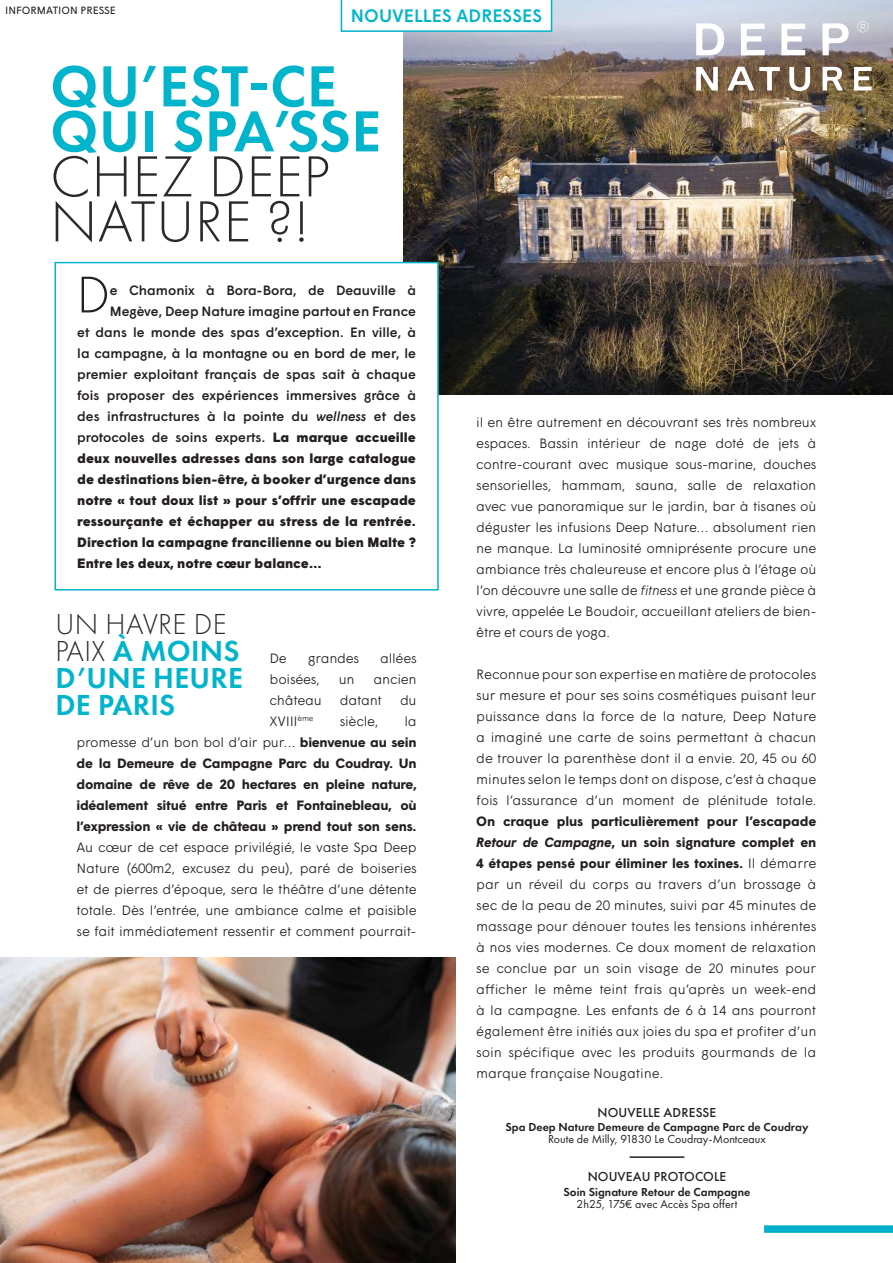
<style>
.page{position:relative;width:893px;height:1263px;background:#fff}
.page>*{position:absolute;margin:0;border:0;box-sizing:border-box;transform-origin:0 0}
.t1{font:600 60px/45px "Futura PT";letter-spacing:.01em;color:#00b4cb}
.t2{font:300 60px/45px "Futura PT";letter-spacing:.01em;color:#2b292a}
.t3{font:300 53.55px "Futura PT";color:#231f20}
.t4{font:600 30px/27px "Futura PT";letter-spacing:.01em;color:#00b4cb}
.t5{font:500 18px "Wigrum";letter-spacing:.01em;color:#00b4cb}
.t6{font:300 13.5px/21px "Wigrum";letter-spacing:-.02em;color:#231f20;text-align:justify}
.t7{font:500 13.5px "Wigrum";color:#231f20}
.t8{font:900 13.5px "Wigrum";color:#231f20}
.t9{font:700 13.5px/21px "Wigrum";letter-spacing:-.02em;color:#231f20;text-align:justify}
.t10{font:500 13.5px "Futura PT";letter-spacing:.01em;color:#231f20}
.t11{font:600 12px "Futura PT";color:#231f20}
.t12{font:12px "Futura PT";color:#231f20}
.t13{font:10.5px "Wigrum";color:#231f20}
.s1{font-style:italic}
.s2{font-weight:900}
.s3{font-weight:300;color:#2b292a}
.s4{font-weight:300}
.s5{font-weight:700}
.s6{font-weight:700;font-style:italic}
</style>
<div class="page">
<img style="left:404px;top:0;width:489px;height:394px">
<div style="left:55px;top:263px;width:383px;height:327px;background:#fff"></div>
<div style="left:55px;top:262px;width:384px;height:328px;border:2px solid #00b4cb"></div>
<div style="left:764px;top:1225px;width:129px;height:8px;background:#00b0c8"></div>
<svg style="left:341px;top:0;width:211px;height:32px"></svg>
<img style="left:0;top:957px;width:455px;height:306px">
<hr style="left:630px;top:1156px;width:54px;height:2px;background:#231f20">
<svg style="left:857px;top:21px;width:11px;height:11px"></svg>
<svg style="left:696px;top:67px;width:22px;height:24px"></svg>
<svg style="left:727px;top:67px;width:53px;height:24px"></svg>
<svg style="left:789px;top:67px;width:21px;height:24px"></svg>
<svg style="left:854px;top:67px;width:18px;height:24px"></svg>
<svg style="left:696px;top:23px;width:28px;height:32px"></svg>
<svg style="left:741px;top:24px;width:24px;height:31px"></svg>
<svg style="left:781px;top:24px;width:24px;height:31px"></svg>
<svg style="left:822px;top:23px;width:27px;height:32px"></svg>
<svg style="left:822px;top:67px;width:21px;height:24px"></svg>
<p class="t13" style="left:5px;top:2px;width:112px">INFORMATION PRESSE</p>
<h3 class="t5" style="left:351px;top:2px;width:193px">NOUVELLES ADRESSES</h3>
<h1 class="t1" style="left:50px;top:63px;width:332px">QU’EST-CE<br>QUI SPA’SSE</h1>
<h1 class="t2" style="left:50px;top:154px;width:281px">CHEZ DEEP<br>NATURE ?!</h1>
<h2 class="t3" style="left:77px;top:264px;width:35px">D</h2>
<p class="t7" style="left:110px;top:280px;width:308px">e Chamonix à Bora-Bora, de Deauville à</p>
<p class="t7" style="left:110px;top:301px;width:308px">Megève, Deep Nature imagine partout en France</p>
<p class="t7" style="left:77px;top:322px;width:340px">et dans le monde des spas d’exception. En ville, à</p>
<p class="t7" style="left:77px;top:343px;width:340px">la campagne, à la montagne ou en bord de mer, le</p>
<p class="t7" style="left:77px;top:364px;width:340px">premier exploitant français de spas sait à chaque</p>
<p class="t7" style="left:77px;top:385px;width:340px">fois proposer des expériences immersives grâce à</p>
<p class="t7" style="left:77px;top:406px;width:340px">des infrastructures à la pointe du <span class="s1">wellness</span> et des</p>
<p class="t7" style="left:77px;top:427px;width:340px">protocoles de soins experts. <span class="s2">La marque accueille</span></p>
<p class="t8" style="left:77px;top:448px;width:340px">deux nouvelles adresses dans son large catalogue</p>
<p class="t8" style="left:77px;top:469px;width:340px">de destinations bien-être, à booker d’urgence dans</p>
<p class="t8" style="left:77px;top:490px;width:340px">notre « tout doux list » pour s’offrir une escapade</p>
<p class="t8" style="left:77px;top:511px;width:340px">ressourçante et échapper au stress de la rentrée.</p>
<p class="t8" style="left:77px;top:532px;width:340px">Direction la campagne francilienne ou bien Malte ?</p>
<p class="t8" style="left:77px;top:553px;width:246px">Entre les deux, notre cœur balance…</p>
<h3 class="t4" style="left:55px;top:610px;width:189px"><span class="s3">UN HAVRE DE<br>PAIX</span> À MOINS<br>D’UNE HEURE<br>DE PARIS</h3>
<p class="t6" style="left:270px;top:647px;width:19px">De</p>
<p class="t6" style="left:308px;top:647px;width:53px">grandes</p>
<p class="t6" style="left:380px;top:647px;width:38px">allées</p>
<p class="t6" style="left:270px;top:668px;width:52px">boisées,</p>
<p class="t6" style="left:339px;top:668px;width:17px">un</p>
<p class="t6" style="left:373px;top:668px;width:45px">ancien</p>
<p class="t6" style="left:270px;top:689px;width:54px">château</p>
<p class="t6" style="left:340px;top:689px;width:44px">datant</p>
<p class="t6" style="left:400px;top:689px;width:18px">du</p>
<p class="t6" style="left:270px;top:710px;width:46px">XVIII<sup>ème</sup></p>
<p class="t6" style="left:340px;top:710px;width:40px">siècle,</p>
<p class="t9" style="left:77px;top:710px;width:342px;text-indent:328px"><span class="s4">la promesse d’un bon bol d’air pur…</span> bienvenue au sein de la Demeure de Campagne Parc du Coudray. Un domaine de rêve de 20 hectares en pleine nature, idéalement situé entre Paris et Fontainebleau, où l’expression « vie de château » prend tout son sens.</p>
<p class="t6" style="left:77px;top:836px;width:342px">Au cœur de cet espace privilégié, le vaste Spa Deep Nature (600m2, excusez du peu), paré de boiseries et de pierres d’époque, sera le théâtre d’une détente totale. Dès l’entrée, une ambiance calme et paisible se fait immédiatement ressentir et comment pourrait-</p>
<p class="t6" style="left:476px;top:410px;width:342px">il en être autrement en découvrant ses très nombreux espaces. Bassin intérieur de nage doté de jets à contre-courant avec musique sous-marine, douches sensorielles, hammam, sauna, salle de relaxation avec vue panoramique sur le jardin, bar à tisanes où déguster les infusions Deep Nature… absolument rien ne manque. La luminosité omniprésente procure une ambiance très chaleureuse et encore plus à l’étage où l’on découvre une salle de <span class="s1">fitness</span> et une grande pièce à vivre, appelée Le Boudoir, accueillant ateliers de bien&shy;être et cours de yoga.</p>
<p class="t6" style="left:476px;top:662px;width:342px">Reconnue pour son expertise en matière de protocoles sur mesure et pour ses soins cosmétiques puisant leur puissance dans la force de la nature, Deep Nature a imaginé une carte de soins permettant à chacun de trouver la parenthèse dont il a envie. 20, 45 ou 60 minutes selon le temps dont on dispose, c’est à chaque fois l’assurance d’un moment de plénitude totale.</p>
<p class="t6" style="left:476px;top:809px;width:342px"><span class="s5">On craque plus particulièrement pour l’escapade </span><span class="s6">Retour de Campagne</span><span class="s5">, un soin signature complet en 4 étapes pensé pour éliminer les toxines.</span> Il démarre par un réveil du corps au travers d’un brossage à sec de la peau de 20 minutes, suivi par 45 minutes de massage pour dénouer toutes les tensions inhérentes à nos vies modernes. Ce doux moment de relaxation se conclue par un soin visage de 20 minutes pour afficher le même teint frais qu’après un week-end à la campagne. Les enfants de 6 à 14 ans pourront également être initiés aux joies du spa et profiter d’un soin spécifique avec les produits gourmands de la marque française Nougatine.</p>
<p class="t10" style="left:598px;top:1104px;width:120px">NOUVELLE ADRESSE</p>
<p class="t11" style="left:505px;top:1120px;width:304px">Spa Deep Nature Demeure de Campagne Parc de Coudray</p>
<p class="t12" style="left:548px;top:1132px;width:219px">Route de Milly, 91830 Le Coudray-Montceaux</p>
<p class="t10" style="left:588px;top:1168px;width:140px">NOUVEAU PROTOCOLE</p>
<p class="t11" style="left:564px;top:1184px;width:188px">Soin Signature Retour de Campagne</p>
<p class="t12" style="left:577px;top:1196px;width:162px">2h25, 175€ avec Accès Spa offert</p>
</div>
